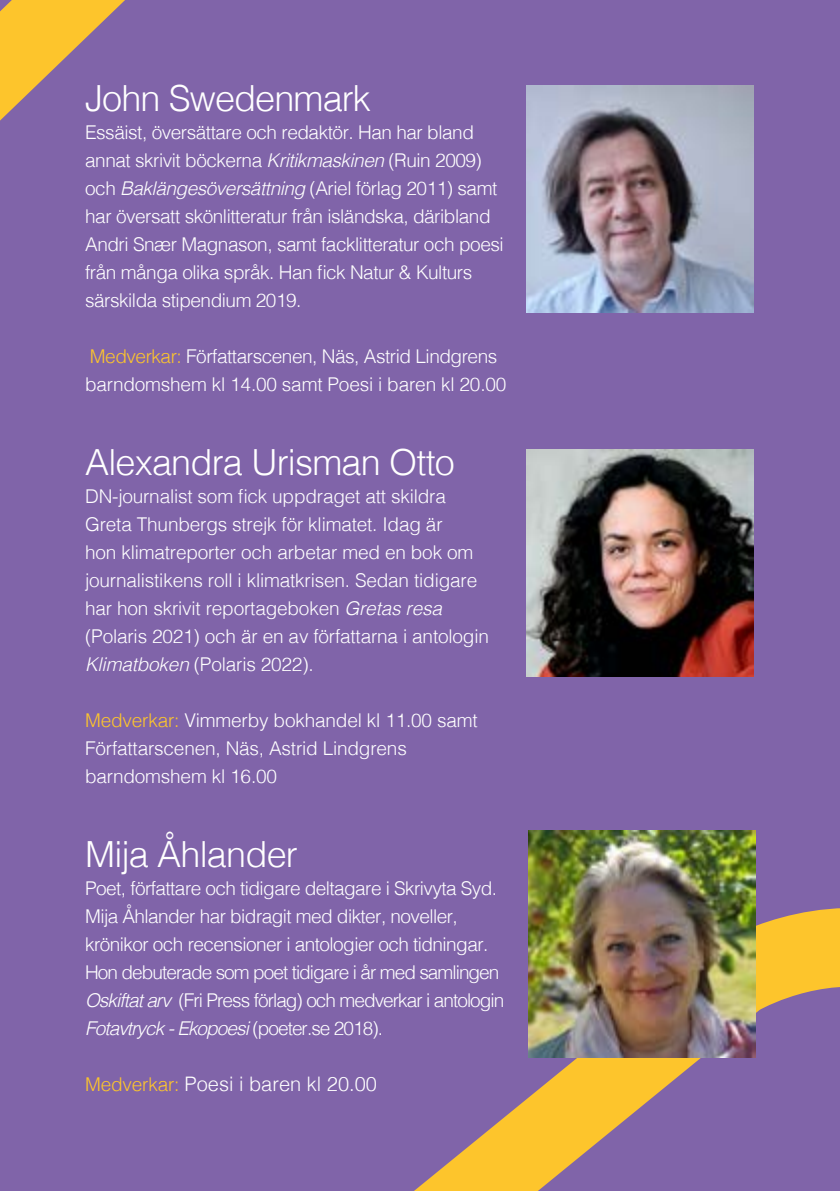
<style>
.page{position:relative;width:840px;height:1191px;background:#fff}
.page>*{position:absolute;margin:0;border:0;box-sizing:border-box;transform-origin:0 0}
.t1{font:300 36px "Helvetica";letter-spacing:-.02em;color:#fff}
.t2{font:300 20px "Helvetica";color:#fff}
.t3{font:300 19px/28px "Helvetica";letter-spacing:-.025em;color:#fff}
.s1{font-style:italic}
.s2{color:#fdc52c}
.s3{font-size:19px;color:#fdc52c}
</style>
<div class="page">
<div style="left:0;top:0;width:839px;height:1191px;background:#8064a9"></div>
<svg style="left:0;top:0;width:595px;height:121px"></svg>
<svg style="left:414px;top:885px;width:425px;height:306px"></svg>
<img style="left:526px;top:86px;width:227px;height:227px">
<img style="left:526px;top:449px;width:227px;height:227px">
<img style="left:528px;top:830px;width:226px;height:227px">
<h1 class="t1" style="left:85px;top:67px;width:287px">John Swedenmark</h1>
<p class="t3" style="left:85px;top:117px;width:420px">Essäist, översättare och redaktör. Han har bland annat skrivit böckerna <span class="s1">Kritikmaskinen</span> (Ruin 2009) och <span class="s1">Baklängesöversättning</span> (Ariel förlag 2011) samt har översatt skönlitteratur från isländska, däribland Andri Snær Magnason, samt facklitteratur och poesi från många olika språk. Han fick Natur &amp; Kulturs särskilda stipendium 2019.</p>
<p class="t3" style="left:85px;top:341px;width:422px"><span class="s2">Medverkar:</span> Författarscenen, Näs, Astrid Lindgrens barndomshem kl 14.00 samt Poesi i baren kl 20.00</p>
<h1 class="t1" style="left:85px;top:431px;width:371px">Alexandra Urisman Otto</h1>
<p class="t3" style="left:85px;top:481px;width:405px">DN-journalist som fick uppdraget att skildra Greta Thunbergs strejk för klimatet. Idag är<br>hon klimatreporter och arbetar med en bok om journalistikens roll i klimatkrisen. Sedan tidigare har hon skrivit reportageboken <span class="s1">Gretas resa </span>(Polaris 2021) och är en av författarna i antologin <span class="s1">Klimatboken</span> (Polaris 2022).</p>
<p class="t3" style="left:85px;top:705px;width:394px"><span class="s2">Medverkar:</span> Vimmerby bokhandel kl 11.00 samt<br>Författarscenen, Näs, Astrid Lindgrens barndomshem kl 16.00</p>
<h1 class="t1" style="left:85px;top:823px;width:214px">Mija Åhlander</h1>
<p class="t3" style="left:85px;top:873px;width:420px">Poet, författare och tidigare deltagare i Skrivyta Syd.<br>Mija Åhlander har bidragit med dikter, noveller, krönikor och recensioner i antologier och tidningar.<br>Hon debuterade som poet tidigare i år med samlingen <span class="s1">Oskiftat arv</span> (Fri Press förlag) och medverkar i antologin <span class="s1">Fotavtryck - Ekopoesi</span> (poeter.se 2018).</p>
<p class="t2" style="left:85px;top:1067px;width:293px"><span class="s3">Medverkar:</span> Poesi i baren kl 20.00</p>
</div>
